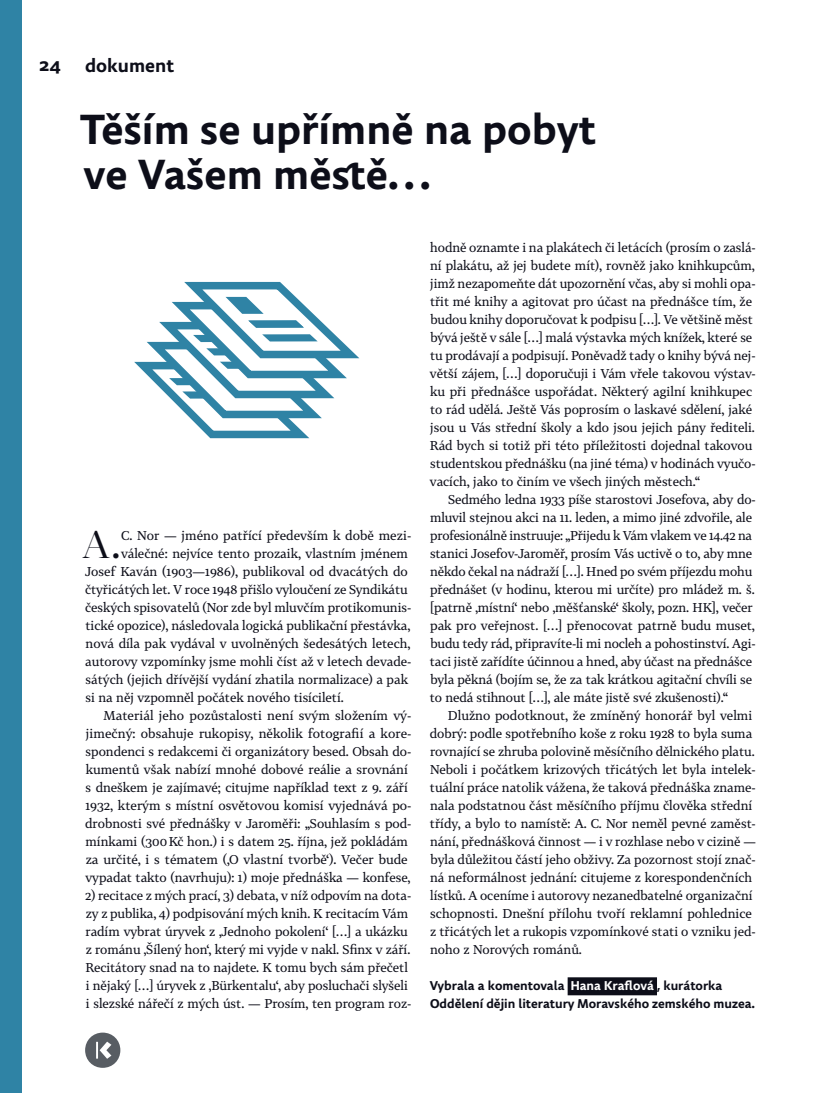
<style>
.page{position:relative;width:838px;height:1093px;background:#fff}
.page>*{position:absolute;margin:0;border:0;box-sizing:border-box;transform-origin:0 0}
.Nadpis_sloupku{font:700 42px/45px "Comenia Sans Host";color:#0d0e19}
.Text_s_iniciálou{font:37.95px "Tabac G1";color:#0d0e19}
.Záhlaví__zdroj{font:700 18.75px "Comenia Sans Host";color:#0d0e19}
.t1{font:700 18.75px "Comenia Sans";color:#0d0e19}
.Info_na_konci_textu{font:700 12.75px/18px "Comenia Sans";color:#0d0e19}
.Text{font:12.6px/18px "Tabac G3";letter-spacing:-.005em;color:#0d0e19}
.Text_s_iniciálou-2{font:12.6px "Tabac G3";color:#0d0e19}
.s1{color:#fff}
</style>
<div class="page">
<div style="left:567px;top:977px;width:90px;height:18px;background:#0d0e19"></div>
<svg style="left:134px;top:281px;width:226px;height:158px"></svg>
<div style="left:200px;top:335px;width:11px;height:7px;background:#2f83a5"></div>
<div style="left:177px;top:378px;width:10px;height:7px;background:#2f83a5"></div>
<div style="left:214px;top:348px;width:10px;height:7px;background:#2f83a5"></div>
<div style="left:190px;top:391px;width:10px;height:8px;background:#2f83a5"></div>
<div style="left:256px;top:320px;width:40px;height:8px;background:#2f83a5"></div>
<div style="left:270px;top:334px;width:40px;height:7px;background:#2f83a5"></div>
<div style="left:227px;top:362px;width:11px;height:7px;background:#2f83a5"></div>
<div style="left:0;top:0;width:21px;height:1093px;background:#2f83a5"></div>
<svg style="left:85px;top:1032px;width:35px;height:36px"></svg>
<h3 class="t1" style="left:39px;top:53px;width:23px">24</h3>
<p class="Záhlaví__zdroj" style="left:85px;top:54px;width:90px">dokument</p>
<p class="Nadpis_sloupku" style="left:80px;top:108px;width:517px">Těším se upřímně na pobyt ve Vašem městě…</p>
<p class="Text_s_iniciálou" style="left:82px;top:520px;width:40px">A.</p>
<p class="Text_s_iniciálou-2" style="left:121px;top:527px;width:292px">C. Nor — jméno patřící především k době mezi-</p>
<p class="Text_s_iniciálou-2" style="left:121px;top:545px;width:288px">válečné: nejvíce tento prozaik, vlastním jménem</p>
<p class="Text_s_iniciálou-2" style="left:85px;top:563px;width:324px">Josef Kaván (1903—1986), publikoval od dvacátých do</p>
<p class="Text_s_iniciálou-2" style="left:85px;top:581px;width:324px">čtyřicátých let. V roce 1948 přišlo vyloučení ze Syndikátu</p>
<p class="Text_s_iniciálou-2" style="left:85px;top:599px;width:328px">českých spisovatelů (Nor zde byl mluvčím protikomunis-</p>
<p class="Text_s_iniciálou-2" style="left:86px;top:617px;width:326px">tické opozice), následovala logická publikační přestávka,</p>
<p class="Text_s_iniciálou-2" style="left:86px;top:635px;width:326px">nová díla pak vydával v uvolněných šedesátých letech,</p>
<p class="Text_s_iniciálou-2" style="left:85px;top:653px;width:327px">autorovy vzpomínky jsme mohli číst až v letech devade-</p>
<p class="Text_s_iniciálou-2" style="left:86px;top:671px;width:324px">sátých (jejich dřívější vydání zhatila normalizace) a pak</p>
<p class="Text_s_iniciálou-2" style="left:86px;top:689px;width:260px">si na něj vzpomněl počátek nového tisíciletí.</p>
<p class="Text" style="left:85px;top:707px;width:327px;text-indent:18px">Materiál jeho pozůstalosti není svým složením vý&shy;jimečný: obsahuje rukopisy, několik fotografií a kore&shy;spondenci s redakcemi či organizátory besed. Obsah do&shy;kumentů však nabízí mnohé dobové reálie a srovnání s dneškem je zajímavé; citujme například text z 9. září 1932, kterým s místní osvětovou komisí vyjednává po&shy;drobnosti své přednášky v Jaroměři: „Souhlasím s pod&shy;mínkami (300Kč hon.) i s datem 25. října, jež pokládám za určité, i s tématem (‚O vlastní tvorbě‘). Večer bude vypadat takto (navrhuju): 1) moje přednáška — konfese,</p>
<p class="Text" style="left:85px;top:887px;width:328px">2) recitace z mých prací, 3) debata, v níž odpovím na dota&shy;zy z publika, 4) podpisování mých knih. K recitacím Vám radím vybrat úryvek z ‚Jednoho pokolení‘ […] a ukázku z románu ‚Šílený hon‘, který mi vyjde v nakl. Sfinx v září.<br>Recitátory snad na to najdete. K tomu bych sám přečetl i nějaký […] úryvek z ‚Bürkentalu‘, aby posluchači slyšeli i slezské nářečí z mých úst. — Prosím, ten program roz-</p>
<p class="Text" style="left:430px;top:239px;width:327px">hodně oznamte i na plakátech či letácích (prosím o zaslá&shy;ní plakátu, až jej budete mít), rovněž jako knihkupcům, jimž nezapomeňte dát upozornění včas, aby si mohli opa&shy;třit mé knihy a agitovat pro účast na přednášce tím, že budou knihy doporučovat k podpisu […]. Ve většině měst bývá ještě v sále […] malá výstavka mých knížek, které se tu prodávají a podpisují. Poněvadž tady o knihy bývá nej&shy;větší zájem, […] doporučuji i Vám vřele takovou výstav&shy;ku při přednášce uspořádat. Některý agilní knihkupec to rád udělá. Ještě Vás poprosím o laskavé sdělení, jaké jsou u Vás střední školy a kdo jsou jejich pány řediteli.<br>Rád bych si totiž při této příležitosti dojednal takovou studentskou přednášku (na jiné téma) v hodinách vyučo&shy;vacích, jako to činím ve všech jiných městech.“</p>
<p class="Text" style="left:430px;top:491px;width:327px;text-indent:18px">Sedmého ledna 1933 píše starostovi Josefova, aby do&shy;mluvil stejnou akci na 11. leden, a mimo jiné zdvořile, ale profesionálně instruuje: „Přijedu k Vám vlakem ve 14.42 na stanici Josefov-Jaroměř, prosím Vás uctivě o to, aby mne někdo čekal na nádraží […]. Hned po svém příjezdu mohu přednášet (v hodinu, kterou mi určíte) pro mládež m. š. [patrně ‚místní‘ nebo ‚měšťanské‘ školy, pozn. HK], večer pak pro veřejnost. […] přenocovat patrně budu muset, budu tedy rád, připravíte-li mi nocleh a pohostinství. Agi&shy;taci jistě zařídíte účinnou a hned, aby účast na přednášce byla pěkná (bojím se, že za tak krátkou agitační chvíli se to nedá stihnout […], ale máte jistě své zkušenosti).“</p>
<p class="Text" style="left:430px;top:707px;width:328px;text-indent:18px">Dlužno podotknout, že zmíněný honorář byl velmi dobrý: podle spotřebního koše z roku 1928 to byla suma rovnající se zhruba polovině měsíčního dělnického platu.<br>Neboli i počátkem krizových třicátých let byla intelek&shy;tuální práce natolik vážena, že taková přednáška zname&shy;nala podstatnou část měsíčního příjmu člověka střední třídy, a bylo to namístě: A. C. Nor neměl pevné zaměst&shy;nání, přednášková činnost — i v rozhlase nebo v cizině — byla důležitou částí jeho obživy. Za pozornost stojí znač&shy;ná neformálnost jednání: citujeme z korespondenčních lístků. A oceníme i autorovy nezanedbatelné organizační schopnosti. Dnešní přílohu tvoří reklamní pohlednice z třicátých let a rukopis vzpomínkové stati o vzniku jed&shy;noho z Norových románů.</p>
<p class="Info_na_konci_textu" style="left:430px;top:977px;width:327px">Vybrala a komentovala <span class="s1">Hana Kraflová</span> , kurátorka<br>Oddělení dějin literatury Moravského zemského muzea.</p>
</div>
